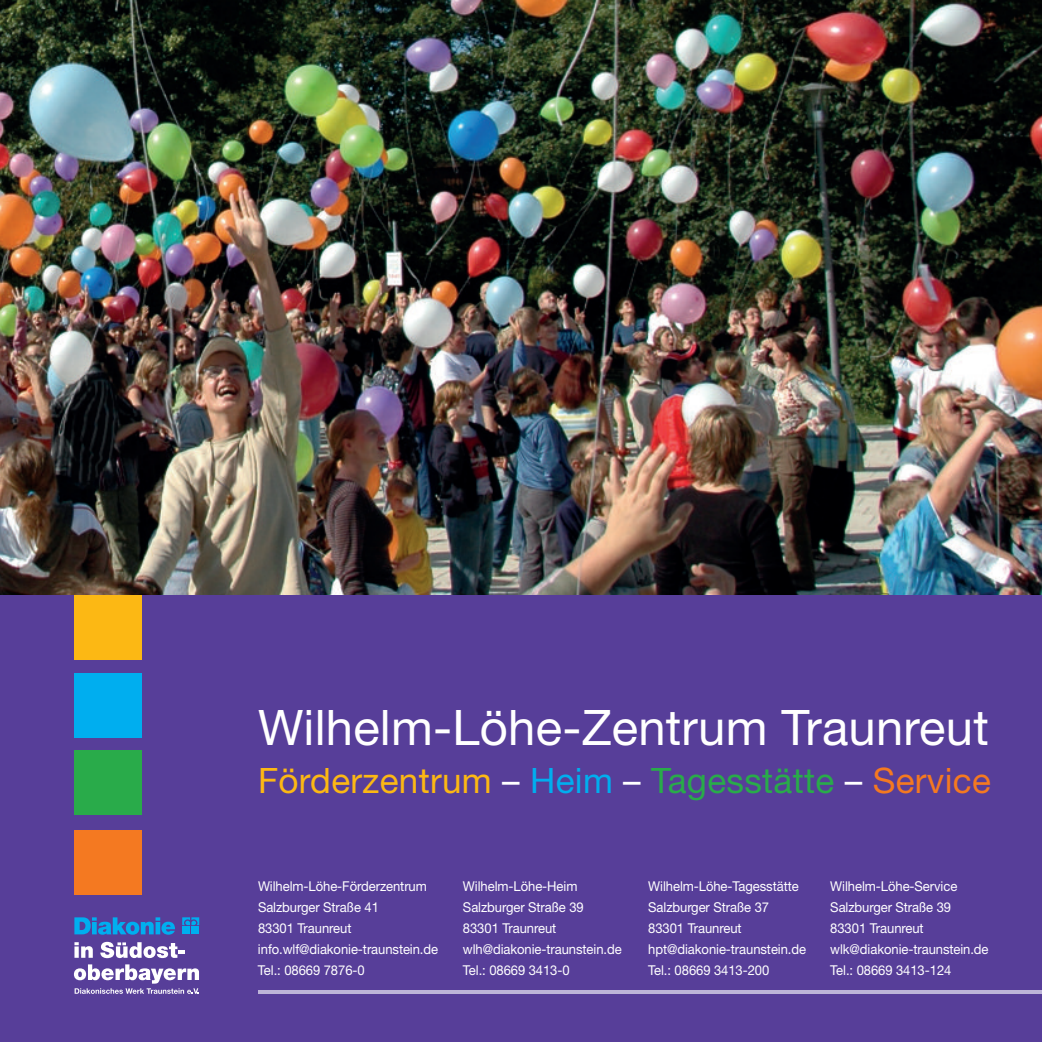
<style>
.page{position:relative;width:1042px;height:1042px;background:#fff}
.page>*{position:absolute;margin:0;border:0;box-sizing:border-box;transform-origin:0 0}
.t1{font:49px "Helvetica Neue LT";letter-spacing:.005em;color:#fff}
.t2{font:35px "Helvetica Neue LT";letter-spacing:.01em;color:#fcb814}
.t3{font:13.65px/21px "Helvetica Neue LT";letter-spacing:-.005em;color:#fff;scale:.96 1}
.s1{color:#fff}
.s2{color:#00aeef}
.s3{color:#29ab4a}
.s4{color:#f47921}
</style>
<div class="page">
<img style="left:0;top:0;width:1042px;height:595px">
<div style="left:0;top:595px;width:1042px;height:447px;background:#573e99"></div>
<div style="left:74px;top:595px;width:68px;height:64px;background:#fcb814"></div>
<div style="left:74px;top:673px;width:68px;height:64px;background:#00aeef"></div>
<div style="left:74px;top:751px;width:68px;height:64px;background:#29ab4a"></div>
<svg style="left:74px;top:917px;width:101px;height:17px"></svg>
<svg style="left:182px;top:917px;width:17px;height:8px"></svg>
<div style="left:182px;top:926px;width:8px;height:8px;background:#00aeef"></div>
<div style="left:191px;top:926px;width:8px;height:8px;background:#00aeef"></div>
<svg style="left:74px;top:942px;width:19px;height:16px"></svg>
<svg style="left:100px;top:942px;width:85px;height:16px"></svg>
<svg style="left:74px;top:964px;width:125px;height:30px"></svg>
<hr style="left:258px;top:990px;width:784px;height:3px;background:#bdb4d8">
<div style="left:74px;top:830px;width:68px;height:64px;background:#f47921"></div>
<h1 class="t1" style="left:258px;top:698px;width:732px">Wilhelm-Löhe-Zentrum Traunreut</h1>
<h2 class="t2" style="left:258px;top:759px;width:734px">Förderzentrum <span class="s1">–</span> <span class="s2">Heim</span> <span class="s1">–</span> <span class="s3">Tagesstätte</span> <span class="s1">–</span> <span class="s4">Service</span></h2>
<p class="t3" style="left:258px;top:876px;width:189px">Wilhelm-Löhe-Förderzentrum<br>Salzburger Straße 41<br>83301 Traunreut info.wlf@diakonie-traunstein.de<br>Tel.: 08669 7876-0</p>
<p class="t3" style="left:463px;top:876px;width:167px">Wilhelm-Löhe-Heim<br>Salzburger Straße 39<br>83301 Traunreut wlh@diakonie-traunstein.de<br>Tel.: 08669 3413-0</p>
<p class="t3" style="left:830px;top:876px;width:166px">Wilhelm-Löhe-Service<br>Salzburger Straße 39<br>83301 Traunreut wlk@diakonie-traunstein.de<br>Tel.: 08669 3413-124</p>
<p class="t3" style="left:648px;top:876px;width:166px">Wilhelm-Löhe-Tagesstätte<br>Salzburger Straße 37<br>83301 Traunreut hpt@diakonie-traunstein.de<br>Tel.: 08669 3413-200</p>
</div>
